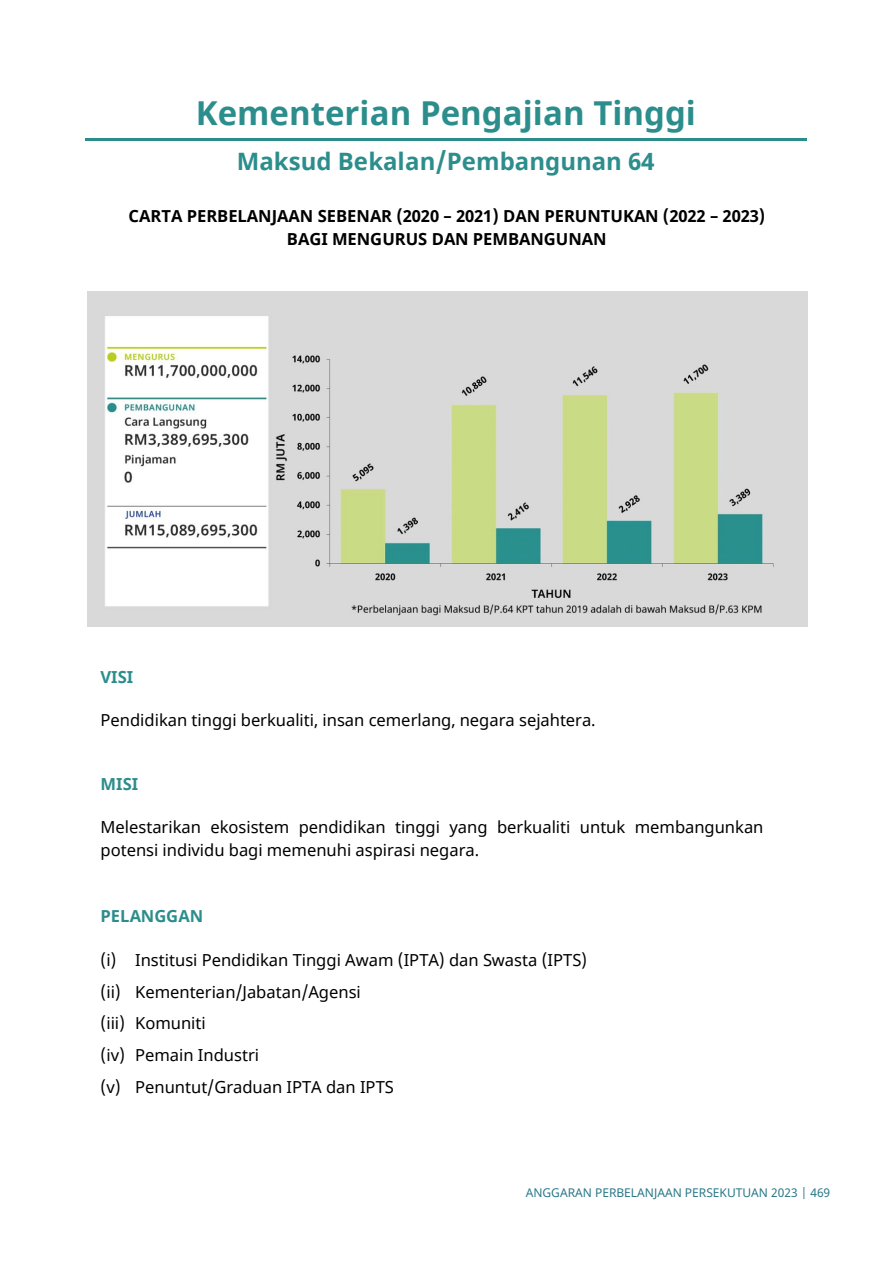
<style>
.page{position:relative;width:894px;height:1264px;background:#fff}
.page>*{position:absolute;margin:0;border:0;box-sizing:border-box;transform-origin:0 0}
.t1{font:700 33px "Noto Sans";color:#2c8e8c}
.t2{font:700 24px "Noto Sans";letter-spacing:.005em;color:#2c8e8c}
.t3{font:16.5px/22.5px "Noto Sans";color:#000}
.t4{font:700 16.5px "Noto Sans";letter-spacing:-.005em;color:#000}
.t5{font:700 16.5px "Noto Sans";color:#2c8e8c}
.t6{font:12px "Noto Sans";color:#297887}
</style>
<div class="page">
<hr style="left:85px;top:138px;width:721px;height:2px;background:#2c8e8c">
<img style="left:88px;top:291px;width:719px;height:335px">
<p class="t1" style="left:196px;top:89px;width:501px">Kementerian Pengajian Tinggi</p>
<p class="t2" style="left:237px;top:144px;width:419px">Maksud Bekalan/Pembangunan 64</p>
<p class="t4" style="left:129px;top:204px;width:638px">CARTA PERBELANJAAN SEBENAR (2020 – 2021) DAN PERUNTUKAN (2022 – 2023)</p>
<p class="t4" style="left:287px;top:227px;width:321px">BAGI MENGURUS DAN PEMBANGUNAN</p>
<h1 class="t5" style="left:100px;top:665px;width:34px">VISI</h1>
<p class="t3" style="left:100px;top:709px;width:496px">Pendidikan tinggi berkualiti, insan cemerlang, negara sejahtera.</p>
<h1 class="t5" style="left:100px;top:772px;width:39px">MISI</h1>
<p class="t3" style="left:100px;top:816px;width:664px">Melestarikan ekosistem pendidikan tinggi yang berkualiti untuk membangunkan potensi individu bagi memenuhi aspirasi negara.</p>
<h1 class="t5" style="left:100px;top:903px;width:104px">PELANGGAN</h1>
<p class="t3" style="left:100px;top:949px;width:488px">(i) Institusi Pendidikan Tinggi Awam (IPTA) dan Swasta (IPTS)</p>
<p class="t3" style="left:100px;top:981px;width:262px">(ii) Kementerian/Jabatan/Agensi</p>
<p class="t3" style="left:100px;top:1012px;width:107px">(iii) Komuniti</p>
<p class="t3" style="left:100px;top:1044px;width:160px">(iv) Pemain Industri</p>
<p class="t3" style="left:100px;top:1075px;width:295px">(v) Penuntut/Graduan IPTA dan IPTS</p>
<p class="t6" style="left:525px;top:1184px;width:306px">ANGGARAN PERBELANJAAN PERSEKUTUAN 2023 | 469</p>
</div>
